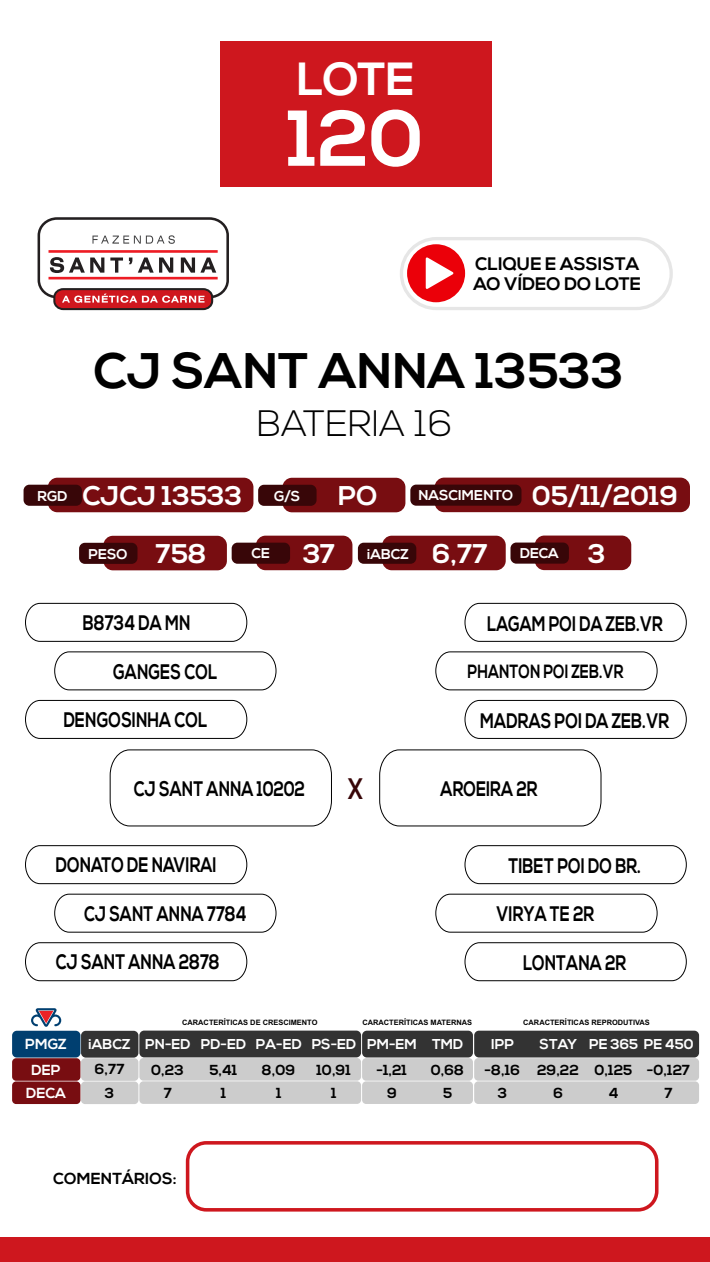
<style>
.page{position:relative;width:710px;height:1262px;background:#fff}
.page>*{position:absolute;margin:0;border:0;box-sizing:border-box;transform-origin:0 0}
.t1{font:700 78.75px "Nexa";color:#fff}
.t2{font:700 49.75px "Nexa";color:#000}
.t3{font:700 46.38px "Nexa";color:#fff}
.t4{font:300 36.62px "Nexa";color:#000}
.t5{font:700 29.62px "Nexa";color:#380608;scale:.76 1}
.t6{font:700 27px "Nexa";color:#fff}
.t7{font:700 21px "Nexa";color:#000;scale:.76 1}
.t8{font:700 19.12px "Nexa";color:#000;scale:.76 1}
.t9{font:700 18.12px/20px "Nexa";color:#000}
.t10{font:700 16px "Nexa";letter-spacing:.005em;color:#000}
.t11{font:700 14.5px "Nexa";color:#000}
.t12{font:700 14.5px "Nexa";color:#fff}
.t13{font:700 14.25px "Nexa";color:#fff}
.t14{font:700 14.12px "Nexa";color:#fff}
.t15{font:700 7.38px "Arial";color:#000}
.s1{font-size:27px}
</style>
<div class="page">
<div style="left:399px;top:237px;width:273px;height:73px;background:#e6e6e6;border-radius:37px"></div>
<div style="left:403px;top:240px;width:266px;height:67px;background:#fff;border-radius:33px"></div>
<div style="left:407px;top:244px;width:58px;height:58px;background:#eb0009;border-radius:29px"></div>
<svg style="left:425px;top:257px;width:28px;height:32px"></svg>
<div style="left:0;top:1237px;width:709px;height:24px;background:#ce171e"></div>
<div style="left:48px;top:477px;width:205px;height:35px;background:#780d11;border-radius:10px"></div>
<div style="left:24px;top:484px;width:58px;height:21px;background:#380608;border-radius:6px"></div>
<div style="left:282px;top:477px;width:123px;height:35px;background:#780d11;border-radius:10px"></div>
<div style="left:258px;top:484px;width:58px;height:22px;background:#380608;border-radius:6px"></div>
<div style="left:434px;top:477px;width:255px;height:35px;background:#780d11;border-radius:10px"></div>
<div style="left:410px;top:484px;width:111px;height:21px;background:#380608;border-radius:6px"></div>
<div style="left:220px;top:41px;width:271px;height:145px;background:#ce171e"></div>
<div style="left:103px;top:535px;width:124px;height:35px;background:#780d11;border-radius:10px"></div>
<div style="left:79px;top:542px;width:58px;height:22px;background:#380608;border-radius:6px"></div>
<div style="left:256px;top:535px;width:96px;height:35px;background:#780d11;border-radius:10px"></div>
<div style="left:231px;top:542px;width:59px;height:21px;background:#380608;border-radius:6px"></div>
<div style="left:382px;top:535px;width:123px;height:35px;background:#780d11;border-radius:10px"></div>
<div style="left:358px;top:542px;width:58px;height:21px;background:#380608;border-radius:6px"></div>
<div style="left:534px;top:535px;width:97px;height:35px;background:#780d11;border-radius:10px"></div>
<div style="left:510px;top:542px;width:58px;height:21px;background:#380608;border-radius:6px"></div>
<svg style="left:38px;top:217px;width:191px;height:93px"></svg>
<svg style="left:435px;top:893px;width:223px;height:40px"></svg>
<svg style="left:464px;top:942px;width:223px;height:39px"></svg>
<svg style="left:464px;top:845px;width:223px;height:39px"></svg>
<svg style="left:379px;top:749px;width:222px;height:77px"></svg>
<svg style="left:435px;top:651px;width:223px;height:39px"></svg>
<svg style="left:464px;top:602px;width:223px;height:40px"></svg>
<svg style="left:464px;top:699px;width:223px;height:40px"></svg>
<svg style="left:54px;top:651px;width:223px;height:39px"></svg>
<svg style="left:25px;top:602px;width:223px;height:40px"></svg>
<svg style="left:25px;top:699px;width:223px;height:40px"></svg>
<svg style="left:109px;top:749px;width:223px;height:77px"></svg>
<svg style="left:25px;top:845px;width:223px;height:39px"></svg>
<svg style="left:54px;top:893px;width:223px;height:40px"></svg>
<svg style="left:25px;top:942px;width:223px;height:39px"></svg>
<div style="left:186px;top:1140px;width:472px;height:71px;border:4px solid #ce171e;border-radius:19px"></div>
<div style="left:12px;top:1030px;width:68px;height:27px;background:#003f70;border-radius:5px"></div>
<div style="left:81px;top:1030px;width:57px;height:27px;background:#333;border-radius:5px"></div>
<div style="left:139px;top:1030px;width:222px;height:27px;background:#333;border-radius:5px"></div>
<div style="left:474px;top:1030px;width:225px;height:27px;background:#333;border-radius:5px"></div>
<div style="left:362px;top:1030px;width:111px;height:27px;background:#333;border-radius:5px"></div>
<div style="left:12px;top:1058px;width:68px;height:22px;background:#780d11;border-radius:4px"></div>
<div style="left:81px;top:1058px;width:57px;height:22px;background:#ccc;border-radius:4px"></div>
<div style="left:139px;top:1057px;width:222px;height:23px;background:#ccc;border-radius:4px"></div>
<div style="left:474px;top:1057px;width:225px;height:23px;background:#ccc;border-radius:4px"></div>
<div style="left:362px;top:1057px;width:111px;height:23px;background:#ccc;border-radius:4px"></div>
<div style="left:12px;top:1081px;width:68px;height:22px;background:#780d11;border-radius:4px"></div>
<div style="left:81px;top:1081px;width:57px;height:22px;background:#ccc;border-radius:4px"></div>
<div style="left:139px;top:1081px;width:222px;height:22px;background:#ccc;border-radius:4px"></div>
<div style="left:474px;top:1081px;width:225px;height:22px;background:#ccc;border-radius:4px"></div>
<div style="left:362px;top:1081px;width:111px;height:22px;background:#ccc;border-radius:4px"></div>
<svg style="left:31px;top:1008px;width:30px;height:18px"></svg>
<h3 class="t3" style="left:296px;top:60px;width:119px">LOTE</h3>
<h1 class="t1" style="left:287px;top:107px;width:138px">120</h1>
<p class="t9" style="left:473px;top:255px;width:169px">CLIQUE E ASSISTA<br>AO VÍDEO DO LOTE</p>
<h2 class="t2" style="left:93px;top:350px;width:532px">CJ SANT ANNA 13533</h2>
<h3 class="t4" style="left:257px;top:408px;width:197px">BATERIA 16</h3>
<p class="t6" style="left:38px;top:485px;width:264px"><sup>RGD</sup> CJCJ 13533 <sup>G/S</sup></p>
<p class="t6" style="left:338px;top:485px;width:41px">PO</p>
<p class="t14" style="left:418px;top:490px;width:261px">NASCIMENTO <span class="s1">05/11/2019</span></p>
<p class="t14" style="left:88px;top:548px;width:119px">PESO <span class="s1">758</span></p>
<p class="t14" style="left:251px;top:548px;width:356px">CE <span class="s1">37</span> iABCZ <span class="s1">6,77</span> DECA <span class="s1">3</span></p>
<p class="t7" style="left:83px;top:614px;width:143px">B8734 DA MN</p>
<p class="t7" style="left:487px;top:614px;width:233px">LAGAM POI DA ZEB.VR</p>
<p class="t7" style="left:113px;top:662px;width:139px">GANGES COL</p>
<p class="t8" style="left:467px;top:664px;width:207px">PHANTON POI ZEB.VR</p>
<p class="t7" style="left:64px;top:711px;width:191px">DENGOSINHA COL</p>
<p class="t7" style="left:480px;top:711px;width:250px">MADRAS POI DA ZEB.VR</p>
<p class="t7" style="left:134px;top:779px;width:226px">CJ SANT ANNA 10202</p>
<h3 class="t5" style="left:347px;top:776px;width:22px">X</h3>
<p class="t7" style="left:440px;top:779px;width:129px">AROEIRA 2R</p>
<p class="t7" style="left:56px;top:856px;width:213px">DONATO DE NAVIRAI</p>
<p class="t7" style="left:84px;top:905px;width:215px">CJ SANT ANNA 7784</p>
<p class="t7" style="left:56px;top:953px;width:217px">CJ SANT ANNA 2878</p>
<p class="t7" style="left:508px;top:857px;width:176px">TIBET POI DO BR.</p>
<p class="t7" style="left:496px;top:905px;width:130px">VIRYA TE 2R</p>
<p class="t7" style="left:523px;top:954px;width:137px">LONTANA 2R</p>
<p class="t15" style="left:182px;top:1019px;width:137px">CARACTERÍTICAS DE CRESCIMENTO</p>
<p class="t15" style="left:362px;top:1019px;width:111px">CARACTERÍTICAS MATERNAS</p>
<p class="t15" style="left:523px;top:1019px;width:128px">CARACTERÍTICAS REPRODUTIVAS</p>
<p class="t13" style="left:256px;top:1038px;width:47px">PA-ED</p>
<p class="t13" style="left:589px;top:1038px;width:106px">PE 365 PE 450</p>
<p class="t11" style="left:262px;top:1063px;width:35px">8,09</p>
<p class="t11" style="left:594px;top:1063px;width:39px">0,125</p>
<p class="t11" style="left:276px;top:1086px;width:7px">1</p>
<p class="t11" style="left:608px;top:1086px;width:11px">4</p>
<p class="t13" style="left:311px;top:1038px;width:46px">PS-ED</p>
<p class="t11" style="left:316px;top:1063px;width:36px">10,91</p>
<p class="t11" style="left:646px;top:1063px;width:45px">-0,127</p>
<p class="t11" style="left:331px;top:1086px;width:7px">1</p>
<p class="t11" style="left:664px;top:1086px;width:10px">7</p>
<p class="t13" style="left:201px;top:1038px;width:47px">PD-ED</p>
<p class="t13" style="left:432px;top:1038px;width:33px">TMD</p>
<p class="t13" style="left:539px;top:1038px;width:39px">STAY</p>
<p class="t11" style="left:209px;top:1063px;width:29px">5,41</p>
<p class="t11" style="left:430px;top:1063px;width:35px">0,68</p>
<p class="t11" style="left:537px;top:1063px;width:43px">29,22</p>
<p class="t11" style="left:221px;top:1086px;width:7px">1</p>
<p class="t11" style="left:443px;top:1086px;width:11px">5</p>
<p class="t11" style="left:553px;top:1086px;width:11px">6</p>
<p class="t12" style="left:25px;top:1038px;width:43px">PMGZ</p>
<p class="t13" style="left:89px;top:1038px;width:103px">iABCZ PN-ED</p>
<p class="t13" style="left:367px;top:1038px;width:51px">PM-EM</p>
<p class="t13" style="left:491px;top:1038px;width:24px">IPP</p>
<p class="t12" style="left:31px;top:1063px;width:31px">DEP</p>
<p class="t11" style="left:95px;top:1062px;width:31px">6,77</p>
<p class="t11" style="left:151px;top:1063px;width:34px">0,23</p>
<p class="t11" style="left:376px;top:1063px;width:32px">-1,21</p>
<p class="t11" style="left:484px;top:1063px;width:37px">-8,16</p>
<p class="t12" style="left:26px;top:1086px;width:41px">DECA</p>
<p class="t11" style="left:105px;top:1086px;width:11px">3</p>
<p class="t11" style="left:164px;top:1086px;width:10px">7</p>
<p class="t11" style="left:387px;top:1086px;width:11px">9</p>
<p class="t11" style="left:497px;top:1086px;width:11px">3</p>
<p class="t10" style="left:53px;top:1171px;width:125px">COMENTÁRIOS:</p>
</div>
